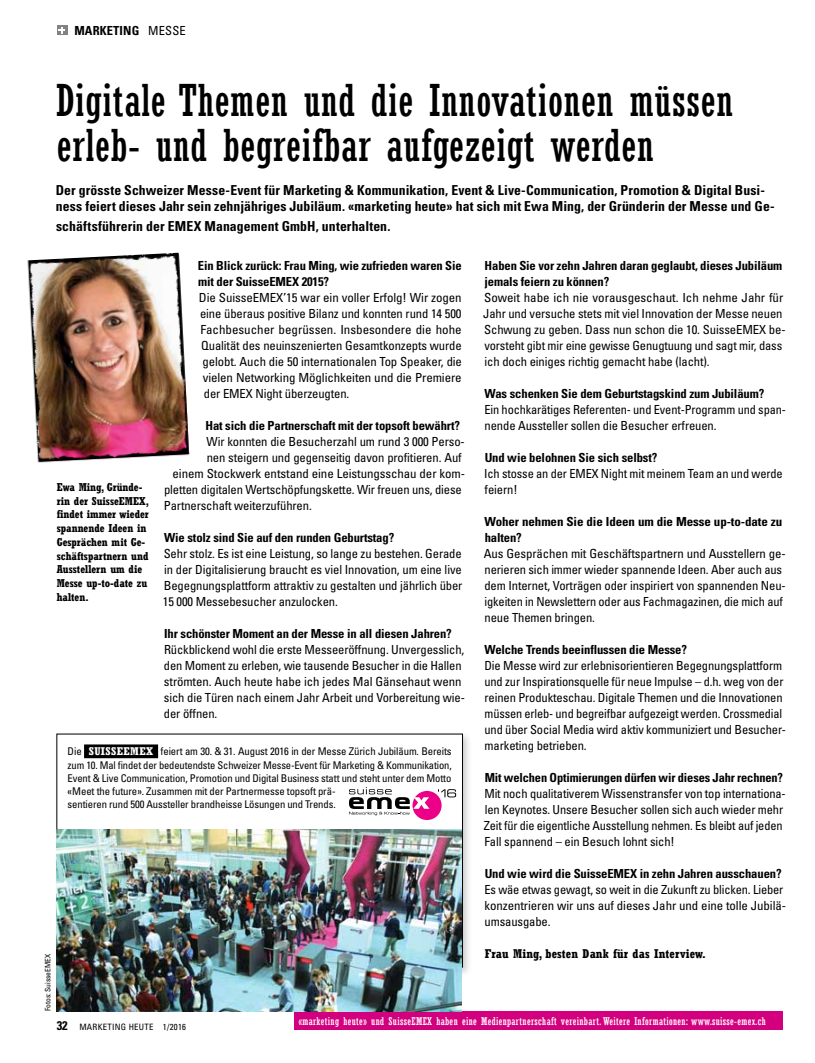
<style>
.page{position:relative;width:815px;height:1063px;background:#fff}
.page>*{position:absolute;margin:0;border:0;box-sizing:border-box;transform-origin:0 0}
.t1{font:condensed 43.75px/45px "Rockwell";letter-spacing:.015em;color:#000}
.t2{font:700 condensed 13.75px/16.2px "Univers";letter-spacing:.005em;color:#000}
.t3{font:condensed 12.5px/16px "Univers";letter-spacing:-.01em;color:#000}
.t4{font:700 condensed 12.5px/16px "Univers";letter-spacing:-.01em;color:#000}
.t5{font:condensed 12.5px/16px "Univers";letter-spacing:-.01em;color:#000;scale:1.04 1}
.t6{font:700 condensed 12.5px/16px "Univers";letter-spacing:-.01em;color:#000;scale:1.04 1}
.t7{font:700 condensed 12.5px "Rockwell";letter-spacing:.01em;color:#000}
.t8{font:700 condensed 11.25px/13.8px "Rockwell";color:#000}
.t9{font:condensed 10.62px/13.1px "Univers";letter-spacing:-.01em;color:#000}
.t10{font:condensed 10.62px "Rockwell";letter-spacing:.03em;color:#fff}
.t11{font:condensed 8.75px "Univers";letter-spacing:.03em;color:#000}
.t12{font:condensed 7.5px "Univers";color:#000}
.s1{font-weight:700}
.s2{font-family:"Rockwell";font-weight:700;font-size:11px;color:#fff}
.s3{font-weight:700;font-size:12.5px}
</style>
<div class="page">
<img style="left:27px;top:252px;width:163px;height:211px">
<div style="left:53px;top:731px;width:420px;height:247px;background:#000;opacity:.2"></div>
<div style="left:57px;top:734px;width:405px;height:233px;background:#fff"></div>
<div style="left:84px;top:744px;width:74px;height:14px;background:#000"></div>
<div style="left:295px;top:1011px;width:488px;height:19px;background:#d2007e"></div>
<svg style="left:349px;top:787px;width:107px;height:33px"></svg>
<img style="left:57px;top:830px;width:405px;height:181px">
<div style="left:57px;top:26px;width:10px;height:9px;background:#858381"></div>
<svg style="left:59px;top:27px;width:6px;height:7px"></svg>
<p class="t4" style="left:74px;top:22px;width:32px">Marketi</p>
<p class="t3" style="left:123px;top:22px;width:43px"><span class="s1">ng</span> Messe</p>
<h1 class="t1" style="left:55px;top:78px;width:679px">Digitale Themen und die Innovationen müssen erleb- und begreifbar aufgezeigt werden</h1>
<p class="t2" style="left:56px;top:182px;width:720px">Der grösste Schweizer Messe-Event für Marketing &amp; Kommunikation, Event &amp; Live-Communication, Promotion &amp; Digital Busi&shy;ness feiert dieses Jahr sein zehnjähriges Jubiläum. «marketing heute» hat sich mit Ewa Ming, der Gründerin der Messe und Ge-</p>
<p class="t2" style="left:56px;top:218px;width:336px">schäftsführerin der EMEX Management GmbH, unterhalten.</p>
<p class="t4" style="left:198px;top:257px;width:265px">Ein Blick zurück: Frau Ming, wie zufrieden waren Sie mit der SuisseEMEX 2015?</p>
<p class="t5" style="left:199px;top:289px;width:254px">Die SuisseEMEX’15 war ein voller Erfolg! Wir zogen</p>
<p class="t3" style="left:200px;top:305px;width:263px">eine überaus positive Bilanz und konnten rund 14 500</p>
<p class="t5" style="left:200px;top:321px;width:253px">Fachbesucher begrüssen. Insbesondere die hohe</p>
<p class="t3" style="left:201px;top:337px;width:262px">Qualität des neuinszenierten Gesamtkonzepts wurde</p>
<p class="t3" style="left:203px;top:353px;width:261px">gelobt. Auch die 50 internationalen Top Speaker, die</p>
<p class="t5" style="left:203px;top:369px;width:251px">vielen Networking Möglichkeiten und die Premiere</p>
<p class="t3" style="left:204px;top:385px;width:147px">der EMEX Night überzeugten.</p>
<p class="t4" style="left:205px;top:417px;width:256px">Hat sich die Partnerschaft mit der topsoft bewährt?</p>
<p class="t3" style="left:207px;top:433px;width:260px">Wir konnten die Besucherzahl um rund 3 000 Perso-</p>
<p class="t3" style="left:207px;top:449px;width:257px">nen steigern und gegenseitig davon profitieren. Auf</p>
<p class="t5" style="left:173px;top:465px;width:283px">einem Stockwerk entstand eine Leistungsschau der kom-</p>
<p class="t3" style="left:164px;top:481px;width:299px">pletten digitalen Wertschöpfungskette. Wir freuen uns, diese</p>
<p class="t3" style="left:164px;top:497px;width:149px">Partnerschaft weiterzuführen.</p>
<p class="t4" style="left:164px;top:529px;width:232px">Wie stolz sind Sie auf den runden Geburtstag?</p>
<p class="t3" style="left:163px;top:545px;width:301px;text-align:justify">Sehr stolz. Es ist eine Leistung, so lange zu bestehen. Gerade in der Digitalisierung braucht es viel Innovation, um eine live Begegnungsplattform attraktiv zu gestalten und jährlich über 15 000 Messebesucher anzulocken.</p>
<p class="t4" style="left:164px;top:625px;width:289px">Ihr schönster Moment an der Messe in all diesen Jahren?</p>
<p class="t3" style="left:164px;top:641px;width:303px">Rückblickend wohl die erste Messeeröffnung. Unvergesslich, den Moment zu erleben, wie tausende Besucher in die Hallen strömten. Auch heute habe ich jedes Mal Gänsehaut wenn sich die Türen nach einem Jahr Arbeit und Vorbereitung wie&shy;der öffnen.</p>
<p class="t4" style="left:485px;top:257px;width:299px">Haben Sie vor zehn Jahren daran geglaubt, dieses Jubiläum jemals feiern zu können?</p>
<p class="t5" style="left:483px;top:289px;width:292px">Soweit habe ich nie vorausgeschaut. Ich nehme Jahr für Jahr und versuche stets mit viel Innovation der Messe neuen Schwung zu geben. Dass nun schon die 10. SuisseEMEX be&shy;vorsteht gibt mir eine gewisse Genugtuung und sagt mir, dass ich doch einiges richtig gemacht habe (lacht).</p>
<p class="t4" style="left:485px;top:385px;width:281px">Was schenken Sie dem Geburtstagskind zum Jubiläum?</p>
<p class="t3" style="left:484px;top:401px;width:303px">Ein hochkarätiges Referenten- und Event-Programm und span&shy;nende Aussteller sollen die Besucher erfreuen.</p>
<p class="t4" style="left:485px;top:449px;width:174px">Und wie belohnen Sie sich selbst?</p>
<p class="t3" style="left:484px;top:465px;width:300px">Ich stosse an der EMEX Night mit meinem Team an und werde feiern!</p>
<p class="t6" style="left:485px;top:513px;width:288px">Woher nehmen Sie die Ideen um die Messe up-to-date zu halten?</p>
<p class="t3" style="left:484px;top:545px;width:304px">Aus Gesprächen mit Geschäftspartnern und Ausstellern ge&shy;nerieren sich immer wieder spannende Ideen. Aber auch aus dem Internet, Vorträgen oder inspiriert von spannenden Neu&shy;igkeiten in Newslettern oder aus Fachmagazinen, die mich auf neue Themen bringen.</p>
<p class="t4" style="left:485px;top:641px;width:204px">Welche Trends beeinflussen die Messe?</p>
<p class="t3" style="left:484px;top:657px;width:303px">Die Messe wird zur erlebnisorientieren Begegnungsplattform und zur Inspirationsquelle für neue Impulse – d.h. weg von der reinen Produkteschau. Digitale Themen und die Innovationen müssen erleb- und begreifbar aufgezeigt werden. Crossmedial und über Social Media wird aktiv kommuniziert und Besucher&shy;marketing betrieben.</p>
<p class="t4" style="left:485px;top:769px;width:300px">Mit welchen Optimierungen dürfen wir dieses Jahr rechnen?</p>
<p class="t3" style="left:484px;top:785px;width:303px">Mit noch qualitativerem Wissenstransfer von top internationa&shy;len Keynotes. Unsere Besucher sollen sich auch wieder mehr Zeit für die eigentliche Ausstellung nehmen. Es bleibt auf jeden Fall spannend – ein Besuch lohnt sich!</p>
<p class="t4" style="left:485px;top:865px;width:298px">Und wie wird die SuisseEMEX in zehn Jahren ausschauen?</p>
<p class="t3" style="left:484px;top:881px;width:303px">Es wäe etwas gewagt, so weit in die Zukunft zu blicken. Lieber konzentrieren wir uns auf dieses Jahr und eine tolle Jubilä&shy;umsausgabe.</p>
<p class="t7" style="left:485px;top:946px;width:223px">Frau Ming, besten Dank für das Interview.</p>
<p class="t8" style="left:57px;top:480px;width:94px">Ewa Ming, Gründe&shy;rin der SuisseEMEX, findet immer wieder spannende Ideen in<br>Gesprächen mit Ge&shy;schäftspartnern und<br>Ausstellern um die<br>Messe up-to-date zu halten.</p>
<p class="t9" style="left:68px;top:745px;width:386px">Die <span class="s2">SuisseEMEX</span> feiert am 30. &amp; 31. August 2016 in der Messe Zürich Jubiläum. Bereits zum 10. Mal findet der bedeutendste Schweizer Messe-Event für Marketing &amp; Kommunikation, Event &amp; Live Communication, Promotion und Digital Business statt und steht unter dem Motto «Meet the future». Zusammen mit der Partnermesse topsoft prä-<br>sentieren rund 500 Aussteller brandheisse Lösungen und Trends.</p>
<p class="t12" style="left:43px;top:1011px;width:59px;rotate:-90deg">Fotos: SuisseEMEX</p>
<p class="t11" style="left:57px;top:1022px;width:37px"><span class="s3">32</span> Marketing</p>
<p class="t11" style="left:129px;top:1022px;width:12px">Heute</p>
<p class="t11" style="left:163px;top:1022px;width:25px">1/2016</p>
<p class="t10" style="left:298px;top:1015px;width:469px">«marketing heute» und SuisseEMEX haben eine Medienpartnerschaft vereinbart. Weitere Informationen: www.suisse-emex.ch</p>
</div>
